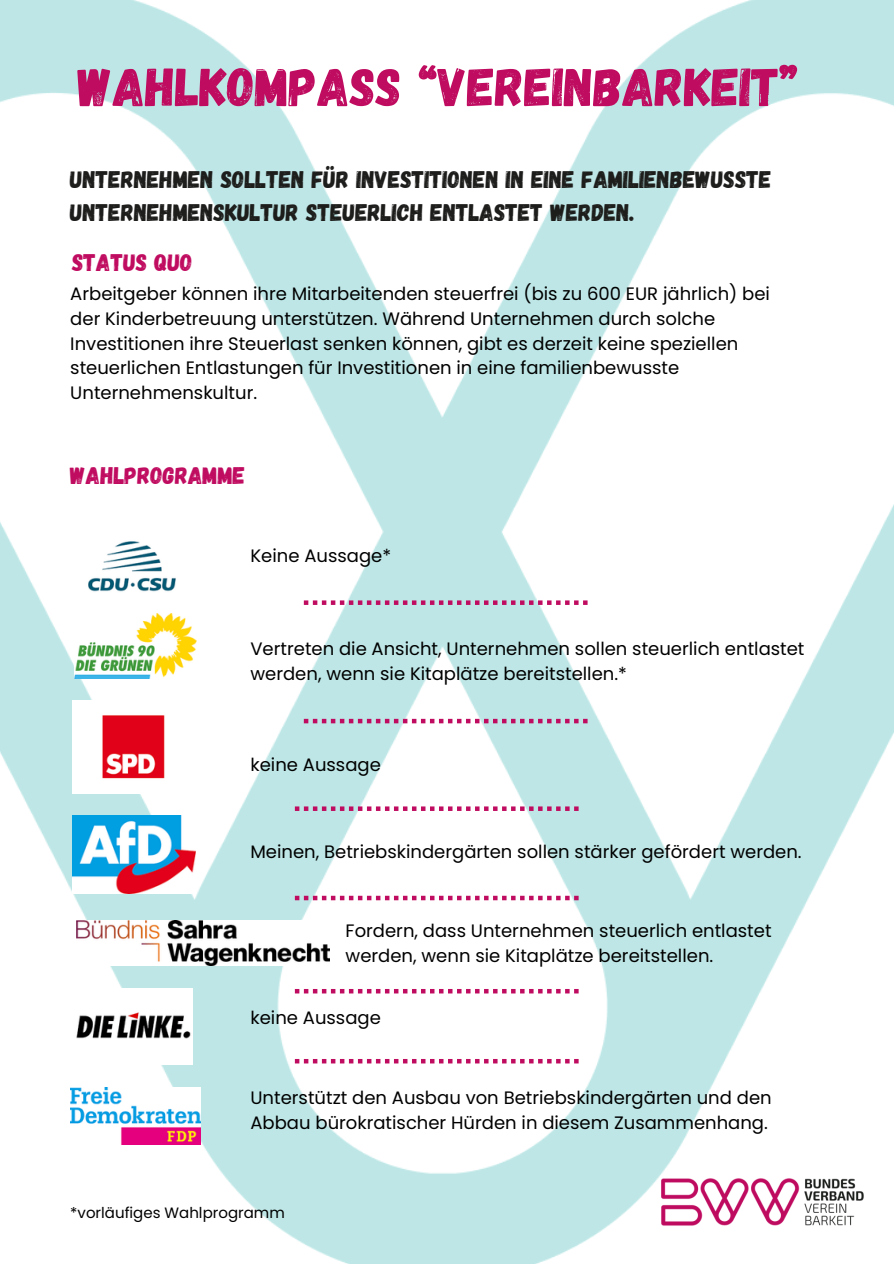
<style>
.page{position:relative;width:894px;height:1264px;background:#fff}
.page>*{position:absolute;margin:0;border:0;box-sizing:border-box;transform-origin:0 0}
.t1{font:53.85px "Gagalin";color:#c00c60}
.t2{font:24px/32.7px "Gagalin";color:#1d1e1c}
.t3{font:24px "Gagalin";color:#c00c60}
.t4{font:18px/24.8px "Poppins";color:#000}
.t5{font:15px "Poppins";color:#000}
</style>
<div class="page">
<img style="left:0;top:0;width:893px;height:1263px">
<img style="left:629px;top:1069px;width:264px;height:194px">
<img style="left:72px;top:700px;width:123px;height:93px">
<img style="left:70px;top:523px;width:123px;height:90px">
<img style="left:72px;top:815px;width:123px;height:78px">
<img style="left:77px;top:920px;width:253px;height:45px">
<img style="left:74px;top:613px;width:123px;height:65px">
<img style="left:70px;top:1087px;width:131px;height:56px">
<img style="left:72px;top:988px;width:120px;height:76px">
<svg style="left:304px;top:600px;width:283px;height:5px"></svg>
<svg style="left:304px;top:718px;width:283px;height:5px"></svg>
<svg style="left:295px;top:806px;width:283px;height:5px"></svg>
<svg style="left:295px;top:895px;width:283px;height:5px"></svg>
<svg style="left:295px;top:988px;width:283px;height:5px"></svg>
<svg style="left:295px;top:1058px;width:283px;height:5px"></svg>
<h2 class="t1" style="left:78px;top:52px;width:721px">WAHLKOMPASS “VEREINBARKEIT”</h2>
<h3 class="t2" style="left:70px;top:162px;width:702px">UNTERNEHMEN SOLLTEN FÜR INVESTITIONEN IN EINE FAMILIENBEWUSSTE<br>UNTERNEHMENSKULTUR STEUERLICH ENTLASTET WERDEN.</h3>
<h1 class="t3" style="left:72px;top:246px;width:122px">STATUS QUO</h1>
<h2 class="t4" style="left:70px;top:281px;width:701px">Arbeitgeber können ihre Mitarbeitenden steuerfrei (bis zu 600 EUR jährlich) bei der Kinderbetreuung unterstützen. Während Unternehmen durch solche Investitionen ihre Steuerlast senken können, gibt es derzeit keine speziellen steuerlichen Entlastungen für Investitionen in eine familienbewusste Unternehmenskultur.</h2>
<p class="t3" style="left:70px;top:460px;width:176px">WAHLPROGRAMME</p>
<h2 class="t4" style="left:250px;top:543px;width:142px">Keine Aussage*</h2>
<p class="t4" style="left:250px;top:636px;width:555px">Vertreten die Ansicht, Unternehmen sollen steuerlich entlastet werden, wenn sie Kitaplätze bereitstellen.*</p>
<p class="t4" style="left:250px;top:752px;width:132px">keine Aussage</p>
<h3 class="t4" style="left:250px;top:838px;width:552px">Meinen, Betriebskindergärten sollen stärker gefördert werden.</h3>
<p class="t4" style="left:345px;top:918px;width:427px">Fordern, dass Unternehmen steuerlich entlastet werden, wenn sie Kitaplätze bereitstellen.</p>
<h3 class="t4" style="left:250px;top:1004px;width:132px">keine Aussage</h3>
<p class="t4" style="left:250px;top:1085px;width:522px">Unterstützt den Ausbau von Betriebskindergärten und den<br>Abbau bürokratischer Hürden in diesem Zusammenhang.</p>
<h3 class="t5" style="left:70px;top:1202px;width:216px">*vorläufiges Wahlprogramm</h3>
</div>
